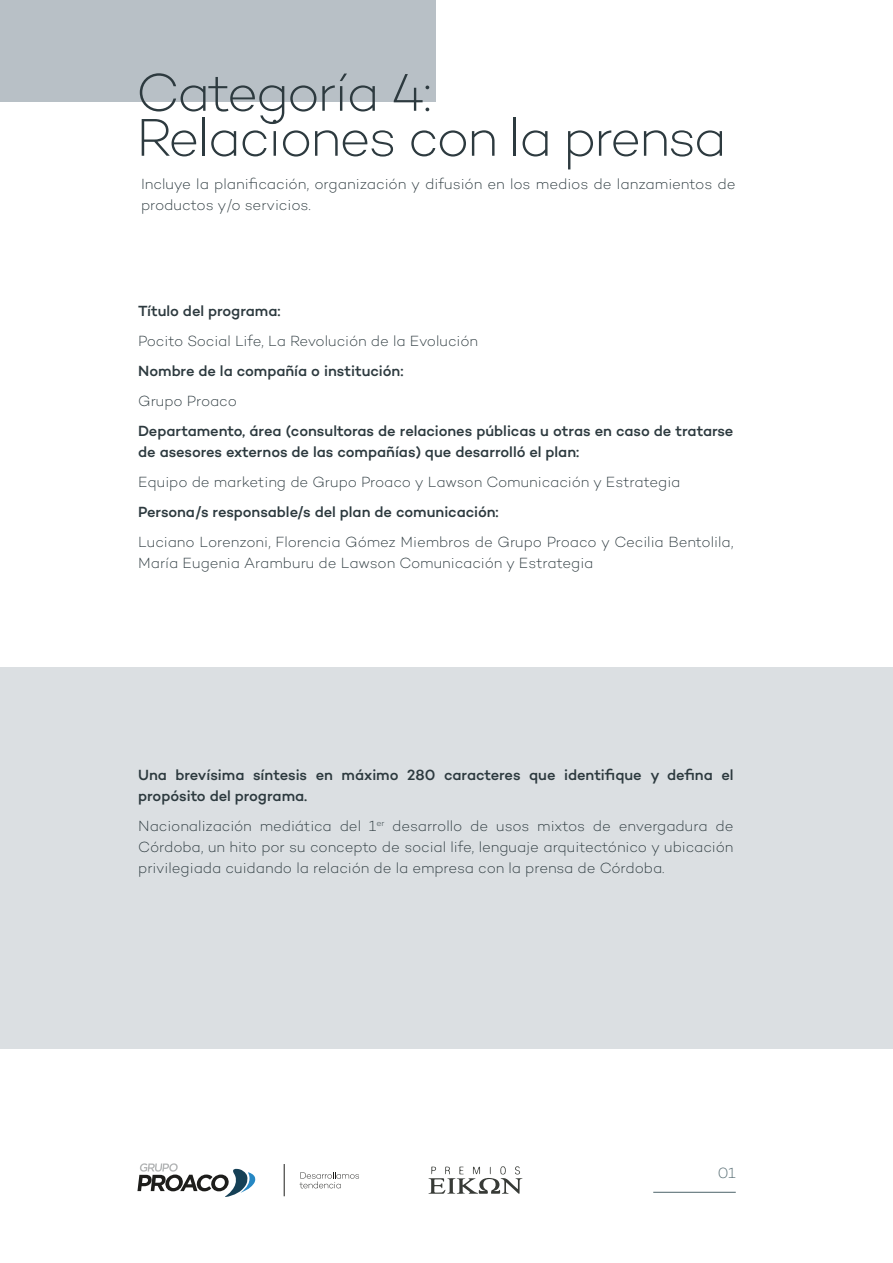
<style>
.page{position:relative;width:893px;height:1263px;background:#fff}
.page>*{position:absolute;margin:0;border:0;box-sizing:border-box;transform-origin:0 0}
.t1{font:200 54px/45px "Campton";letter-spacing:-.05em;color:#2d3a3f}
.t2{font:200 15px/21px "Campton";letter-spacing:-.01em;color:#2d3a3f}
.t3{font:500 15px/21px "Campton";letter-spacing:-.005em;color:#2d3a3f}
.t4{font:200 15px "Campton";color:#4d646b}
</style>
<div class="page">
<div style="left:0;top:668px;width:893px;height:381px;background:#dbdfe2"></div>
<div style="left:0;top:0;width:436px;height:101px;background:#b8c0c6"></div>
<hr style="left:653px;top:1192px;width:83px;height:1px;background:#4d646b">
<svg style="left:428px;top:1166px;width:94px;height:28px"></svg>
<svg style="left:137px;top:1163px;width:119px;height:34px"></svg>
<svg style="left:299px;top:1172px;width:60px;height:16px"></svg>
<hr style="left:284px;top:1164px;width:1px;height:32px;background:#1d1d1b">
<h1 class="t1" style="left:136px;top:69px;width:592px">Categoría 4:<br>Relaciones con la prensa</h1>
<p class="t2" style="left:141px;top:174px;width:596px">Incluye la planificación, organización y difusión en los medios de lanzamientos de productos y/o servicios.</p>
<p class="t3" style="left:138px;top:300px;width:144px">Título del programa:</p>
<p class="t2" style="left:138px;top:330px;width:341px">Pocito Social Life, La Revolución de la Evolución</p>
<p class="t3" style="left:138px;top:360px;width:267px">Nombre de la compañía o institución:</p>
<p class="t2" style="left:138px;top:390px;width:100px">Grupo Proaco</p>
<p class="t3" style="left:138px;top:420px;width:597px">Departamento, área (consultoras de relaciones públicas u otras en caso de tratarse de asesores externos de las compañías) que desarrolló el plan:</p>
<p class="t2" style="left:138px;top:471px;width:544px">Equipo de marketing de Grupo Proaco y Lawson Comunicación y Estrategia</p>
<p class="t3" style="left:138px;top:501px;width:362px">Persona/s responsable/s del plan de comunicación:</p>
<p class="t2" style="left:138px;top:531px;width:597px">Luciano Lorenzoni, Florencia Gómez Miembros de Grupo Proaco y Cecilia Bentolila,<br>María Eugenia Aramburu de Lawson Comunicación y Estrategia</p>
<p class="t3" style="left:138px;top:764px;width:597px">Una brevísima síntesis en máximo 280 caracteres que identifique y defina el propósito del programa.</p>
<p class="t2" style="left:138px;top:815px;width:597px;text-align:justify">Nacionalización mediática del 1<sup>er</sup> desarrollo de usos mixtos de envergadura de Córdoba, un hito por su concepto de social life, lenguaje arquitectónico y ubicación privilegiada cuidando la relación de la empresa con la prensa de Córdoba.</p>
<p class="t4" style="left:718px;top:1163px;width:19px">01</p>
</div>
